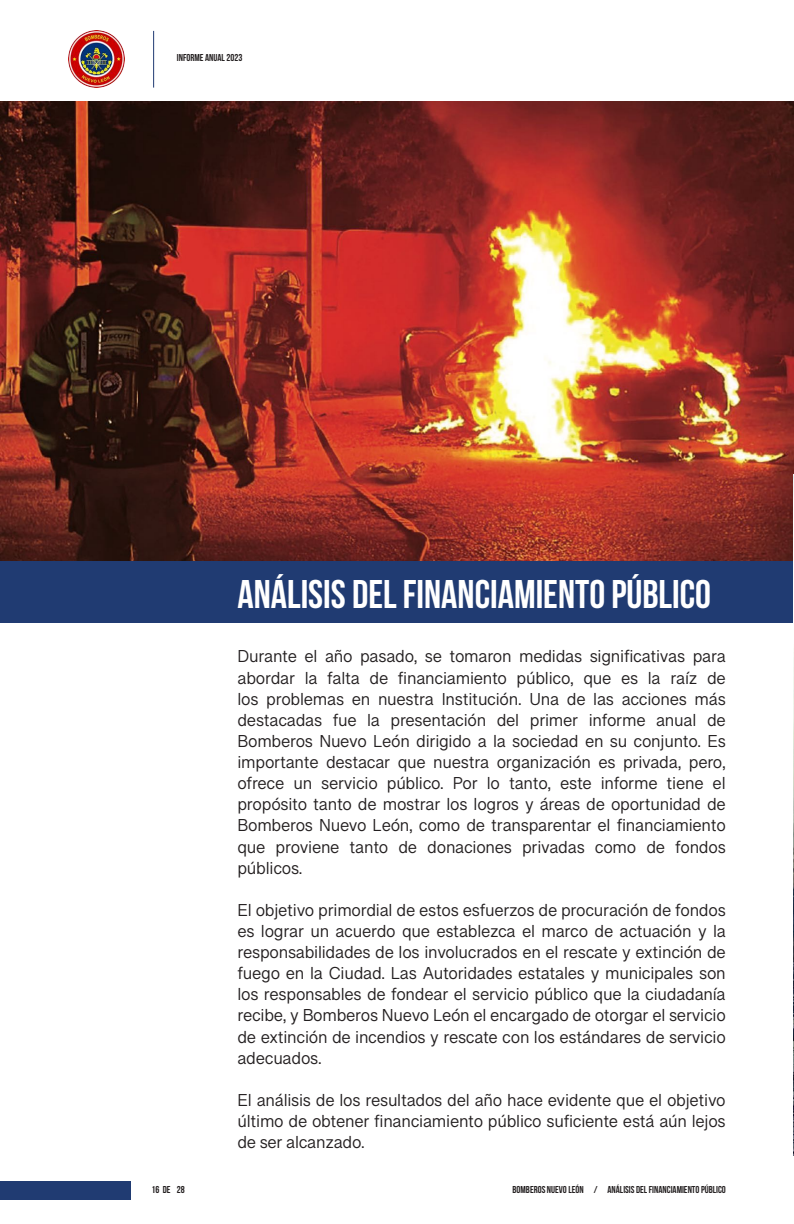
<style>
.page{position:relative;width:794px;height:1224px;background:#fff}
.page>*{position:absolute;margin:0;border:0;box-sizing:border-box;transform-origin:0 0}
.t1{font:40px "Bebas Neue";color:#fff}
.t2{font:17.6px/21.2px "Grantha Sangam MN";letter-spacing:-.015em;color:#231f20;text-align:justify}
.t3{font:10px "Bebas Neue";color:#231f20}
</style>
<div class="page">
<div style="left:0;top:1181px;width:130px;height:19px;background:#203b72"></div>
<img style="left:68px;top:31px;width:57px;height:57px">
<hr style="left:153px;top:31px;width:1px;height:57px;background:#203b72">
<img style="left:0;top:102px;width:794px;height:459px">
<div style="left:0;top:561px;width:793px;height:62px;background:#203b72"></div>
<img style="left:793px;top:475px;width:1px;height:681px">
<p class="t3" style="left:177px;top:52px;width:67px">INFORME ANUAL 2023</p>
<h1 class="t1" style="left:237px;top:572px;width:475px">ANÁLISIS DEL FINANCIAMIENTO PÚBLICO</h1>
<p class="t2" style="left:237px;top:646px;width:490px">Durante el año pasado, se tomaron medidas significativas para abordar la falta de financiamiento público, que es la raíz de los problemas en nuestra Institución. Una de las acciones más destacadas fue la presentación del primer informe anual de Bomberos Nuevo León dirigido a la sociedad en su conjunto. Es importante destacar que nuestra organización es privada, pero, ofrece un servicio público. Por lo tanto, este informe tiene el propósito tanto de mostrar los logros y áreas de oportunidad de Bomberos Nuevo León, como de transparentar el financiamiento que proviene tanto de donaciones privadas como de fondos públicos.</p>
<p class="t2" style="left:237px;top:899px;width:490px">El objetivo primordial de estos esfuerzos de procuración de fondos es lograr un acuerdo que establezca el marco de actuación y la responsabilidades de los involucrados en el rescate y extinción de fuego en la Ciudad. Las Autoridades estatales y municipales son los responsables de fondear el servicio público que la ciudadanía recibe, y Bomberos Nuevo León el encargado de otorgar el servicio de extinción de incendios y rescate con los estándares de servicio adecuados.</p>
<p class="t2" style="left:237px;top:1089px;width:490px">El análisis de los resultados del año hace evidente que el objetivo último de obtener financiamiento público suficiente está aún lejos de ser alcanzado.</p>
<p class="t3" style="left:151px;top:1184px;width:21px">16 DE</p>
<p class="t3" style="left:512px;top:1184px;width:10px">BOMBERO</p>
<p class="t3" style="left:541px;top:1184px;width:134px">S NUEVO LEÓN / ANÁLISIS DEL FINANCIAMIEN</p>
<p class="t3" style="left:692px;top:1184px;width:35px">TO PÚBLICO</p>
<p class="t3" style="left:177px;top:1184px;width:9px">28</p>
</div>
